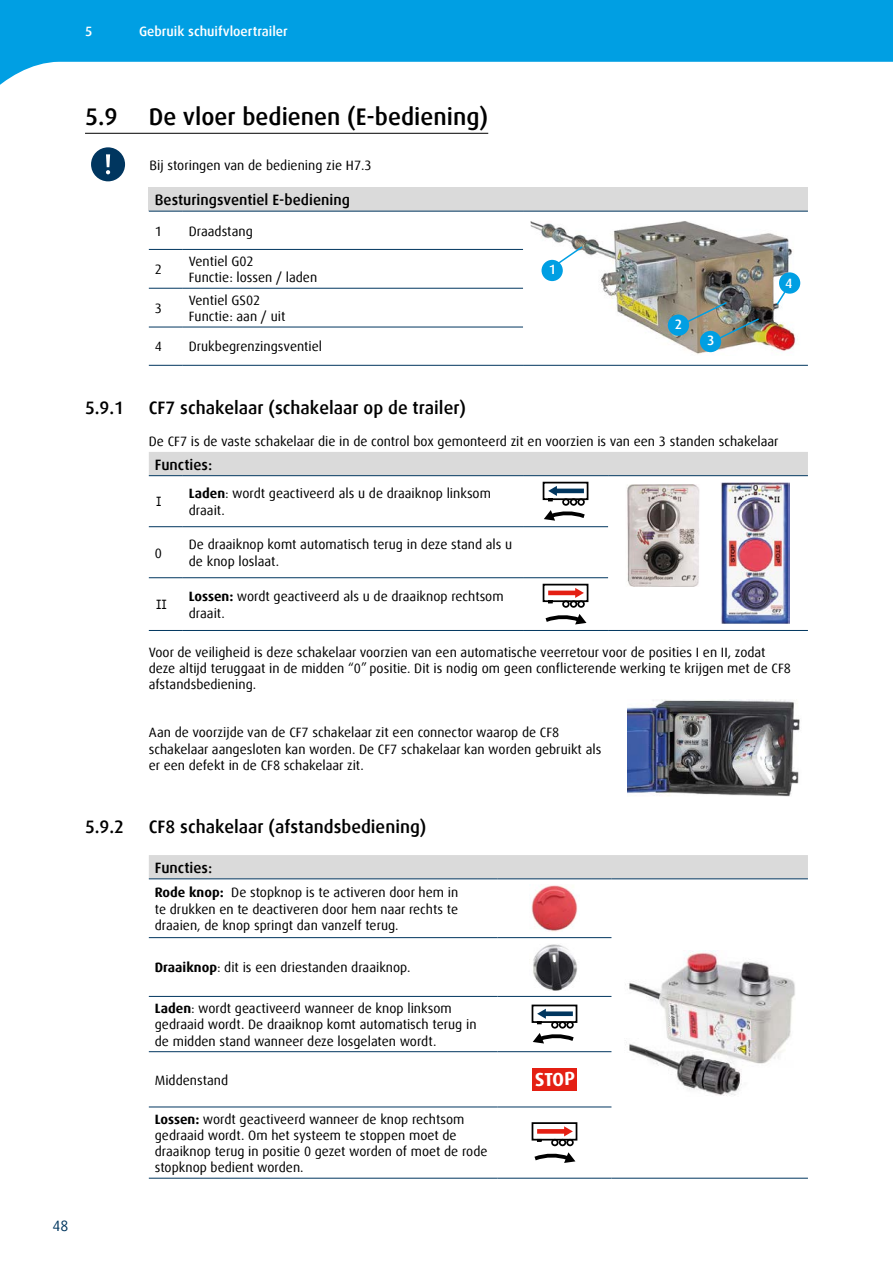
<style>
.page{position:relative;width:893px;height:1263px;background:#fff}
.page>*{position:absolute;margin:0;border:0;box-sizing:border-box;transform-origin:0 0}
.t1{font:500 24px "Dax Offc Pro";color:#000}
.t2{font:700 18.75px "Dax Offc Pro";color:#fff}
.t3{font:500 18px "Dax Offc Pro";color:#000}
.t4{font:500 15px "Dax Offc Pro";color:#000}
.t5{font:15px "Dax Offc Pro";color:#00365f}
.t6{font:13.5px/16.2px "Dax Offc Pro";color:#000}
.t7{font:500 13.5px "Dax Offc Pro";color:#fff}
.t8{font:13.5px "Andale Mono";color:#000}
.s1{font-weight:700}
</style>
<div class="page">
<svg style="left:0;top:0;width:893px;height:85px;fill:#009fe3"></svg>
<hr style="left:85px;top:133px;width:403px;height:1px;background:#000">
<svg style="left:91px;top:147px;width:35px;height:34px"></svg>
<div style="left:149px;top:187px;width:659px;height:24px;background:#dadada"></div>
<svg style="left:149px;top:221px;width:659px;height:144px"></svg>
<hr style="left:149px;top:211px;width:34px;height:1px;background:#00365f">
<hr style="left:183px;top:211px;width:340px;height:1px;background:#00365f">
<hr style="left:149px;top:249px;width:34px;height:1px;background:#00365f">
<hr style="left:149px;top:288px;width:34px;height:1px;background:#00365f">
<hr style="left:149px;top:327px;width:34px;height:1px;background:#00365f">
<hr style="left:149px;top:365px;width:34px;height:1px;background:#00365f">
<hr style="left:523px;top:211px;width:285px;height:1px;background:#00365f">
<hr style="left:523px;top:365px;width:285px;height:1px;background:#00365f">
<hr style="left:183px;top:249px;width:340px;height:1px;background:#00365f">
<hr style="left:183px;top:288px;width:340px;height:1px;background:#00365f">
<hr style="left:183px;top:327px;width:340px;height:1px;background:#00365f">
<hr style="left:183px;top:365px;width:340px;height:1px;background:#00365f">
<img style="left:531px;top:221px;width:269px;height:135px">
<div style="left:668px;top:314px;width:21px;height:22px;background:#009fe3;border-radius:50%"></div>
<div style="left:700px;top:331px;width:21px;height:21px;background:#009fe3;border-radius:50%"></div>
<svg style="left:556px;top:245px;width:28px;height:20px"></svg>
<img style="left:684px;top:301px;width:77px;height:40px">
<div style="left:779px;top:272px;width:21px;height:22px;background:#009fe3;border-radius:50%"></div>
<svg style="left:775px;top:287px;width:14px;height:19px"></svg>
<div style="left:541px;top:260px;width:22px;height:21px;background:#009fe3;border-radius:50%"></div>
<svg style="left:149px;top:521px;width:641px;height:103px"></svg>
<hr style="left:149px;top:526px;width:34px;height:1px;background:#00365f">
<hr style="left:149px;top:577px;width:34px;height:1px;background:#00365f">
<hr style="left:149px;top:630px;width:34px;height:1px;background:#00365f">
<hr style="left:523px;top:526px;width:85px;height:1px;background:#00365f">
<hr style="left:523px;top:577px;width:85px;height:1px;background:#00365f">
<hr style="left:523px;top:630px;width:85px;height:1px;background:#00365f">
<hr style="left:608px;top:630px;width:200px;height:1px;background:#00365f">
<hr style="left:183px;top:526px;width:340px;height:1px;background:#00365f">
<hr style="left:183px;top:577px;width:340px;height:1px;background:#00365f">
<hr style="left:183px;top:630px;width:340px;height:1px;background:#00365f">
<svg style="left:149px;top:452px;width:659px;height:69px"></svg>
<img style="left:625px;top:484px;width:75px;height:103px">
<img style="left:720px;top:482px;width:69px;height:142px">
<svg style="left:541px;top:583px;width:48px;height:42px"></svg>
<img style="left:628px;top:700px;width:172px;height:97px">
<div style="left:149px;top:855px;width:659px;height:23px;background:#dadada"></div>
<svg style="left:149px;top:879px;width:659px;height:299px"></svg>
<hr style="left:149px;top:878px;width:348px;height:1px;background:#00365f">
<hr style="left:149px;top:937px;width:348px;height:1px;background:#00365f">
<hr style="left:149px;top:996px;width:348px;height:1px;background:#00365f">
<hr style="left:149px;top:1051px;width:348px;height:1px;background:#00365f">
<hr style="left:149px;top:1107px;width:348px;height:1px;background:#00365f">
<hr style="left:149px;top:1178px;width:348px;height:1px;background:#00365f">
<hr style="left:497px;top:878px;width:114px;height:1px;background:#00365f">
<hr style="left:611px;top:878px;width:197px;height:1px;background:#00365f">
<hr style="left:497px;top:937px;width:114px;height:1px;background:#00365f">
<hr style="left:497px;top:996px;width:114px;height:1px;background:#00365f">
<hr style="left:497px;top:1051px;width:114px;height:1px;background:#00365f">
<hr style="left:497px;top:1107px;width:114px;height:1px;background:#00365f">
<hr style="left:497px;top:1178px;width:114px;height:1px;background:#00365f">
<hr style="left:611px;top:1178px;width:197px;height:1px;background:#00365f">
<img style="left:530px;top:885px;width:49px;height:47px">
<img style="left:624px;top:950px;width:171px;height:156px">
<img style="left:530px;top:944px;width:49px;height:46px">
<svg style="left:531px;top:1004px;width:47px;height:40px"></svg>
<div style="left:532px;top:1068px;width:45px;height:22px;background:#e41f13"></div>
<svg style="left:530px;top:1121px;width:48px;height:42px"></svg>
<p class="t7" style="left:85px;top:22px;width:9px">5</p>
<p class="t7" style="left:139px;top:22px;width:150px">Gebruik schuifvloertrailer</p>
<h1 class="t1" style="left:85px;top:101px;width:34px">5.9</h1>
<h1 class="t1" style="left:149px;top:101px;width:341px">De vloer bedienen (E-bediening)</h1>
<p class="t6" style="left:150px;top:157px;width:224px">Bij storingen van de bediening zie H7.3</p>
<p class="t4" style="left:155px;top:190px;width:197px">Besturingsventiel E-bediening</p>
<p class="t6" style="left:155px;top:223px;width:9px">1</p>
<p class="t6" style="left:189px;top:223px;width:65px">Draadstang</p>
<p class="t6" style="left:189px;top:253px;width:130px">Ventiel G02<br>Functie: lossen / laden</p>
<p class="t6" style="left:155px;top:261px;width:9px">2</p>
<p class="t7" style="left:549px;top:261px;width:9px">1</p>
<p class="t6" style="left:155px;top:300px;width:9px">3</p>
<p class="t6" style="left:189px;top:292px;width:98px">Ventiel GS02<br>Functie: aan / uit</p>
<p class="t6" style="left:155px;top:339px;width:9px">4</p>
<p class="t6" style="left:189px;top:339px;width:135px">Drukbegrenzingsventiel</p>
<p class="t7" style="left:675px;top:316px;width:9px">2</p>
<p class="t7" style="left:707px;top:332px;width:9px">3</p>
<p class="t7" style="left:785px;top:274px;width:9px">4</p>
<h3 class="t3" style="left:85px;top:396px;width:41px">5.9.1</h3>
<h3 class="t3" style="left:149px;top:396px;width:319px">CF7 schakelaar (schakelaar op de trailer)</h3>
<p class="t6" style="left:149px;top:433px;width:631px">De CF7 is de vaste schakelaar die in de control box gemonteerd zit en voorzien is van een 3 standen schakelaar</p>
<p class="t4" style="left:155px;top:455px;width:59px">Functies:</p>
<p class="t8" style="left:155px;top:492px;width:10px">I</p>
<p class="t6" style="left:189px;top:486px;width:304px"><span class="s1">Laden</span>: wordt geactiveerd als u de draaiknop linksom draait.</p>
<p class="t6" style="left:155px;top:545px;width:9px">0</p>
<p class="t6" style="left:189px;top:537px;width:325px">De draaiknop komt automatisch terug in deze stand als u de knop loslaat.</p>
<p class="t8" style="left:155px;top:595px;width:15px">II</p>
<p class="t6" style="left:189px;top:589px;width:316px"><span class="s1">Lossen:</span> wordt geactiveerd als u de draaiknop rechtsom draait.</p>
<p class="t6" style="left:149px;top:644px;width:644px">Voor de veiligheid is deze schakelaar voorzien van een automatische veerretour voor de posities I en II, zodat deze altijd teruggaat in de midden “0” positie. Dit is nodig om geen conflicterende werking te krijgen met de CF8 afstandsbediening.</p>
<p class="t6" style="left:149px;top:725px;width:454px">Aan de voorzijde van de CF7 schakelaar zit een connector waarop de CF8 schakelaar aangesloten kan worden. De CF7 schakelaar kan worden gebruikt als er een defekt in de CF8 schakelaar zit.</p>
<p class="t5" style="left:52px;top:1216px;width:17px">48</p>
<h3 class="t3" style="left:85px;top:815px;width:41px">5.9.2</h3>
<h3 class="t3" style="left:149px;top:815px;width:279px">CF8 schakelaar (afstandsbediening)</h3>
<p class="t4" style="left:155px;top:858px;width:59px">Functies:</p>
<p class="t6" style="left:155px;top:885px;width:305px;text-align:justify"><span class="s1">Rode knop:</span> De stopknop is te activeren door hem in te drukken en te deactiveren door hem naar rechts te draaien, de knop springt dan vanzelf terug.</p>
<p class="t6" style="left:155px;top:959px;width:257px"><span class="s1">Draaiknop</span>: dit is een driestanden draaiknop.</p>
<p class="t6" style="left:155px;top:1000px;width:323px"><span class="s1">Laden</span>: wordt geactiveerd wanneer de knop linksom gedraaid wordt. De draaiknop komt automatisch terug in de midden stand wanneer deze losgelaten wordt.</p>
<p class="t6" style="left:155px;top:1072px;width:75px">Middenstand</p>
<h2 class="t2" style="left:535px;top:1067px;width:41px;rotate:-1deg">STOP</h2>
<p class="t6" style="left:155px;top:1111px;width:334px"><span class="s1">Lossen:</span> wordt geactiveerd wanneer de knop rechtsom gedraaid wordt. Om het systeem te stoppen moet de draaiknop terug in positie 0 gezet worden of moet de rode stopknop bedient worden.</p>
</div>
